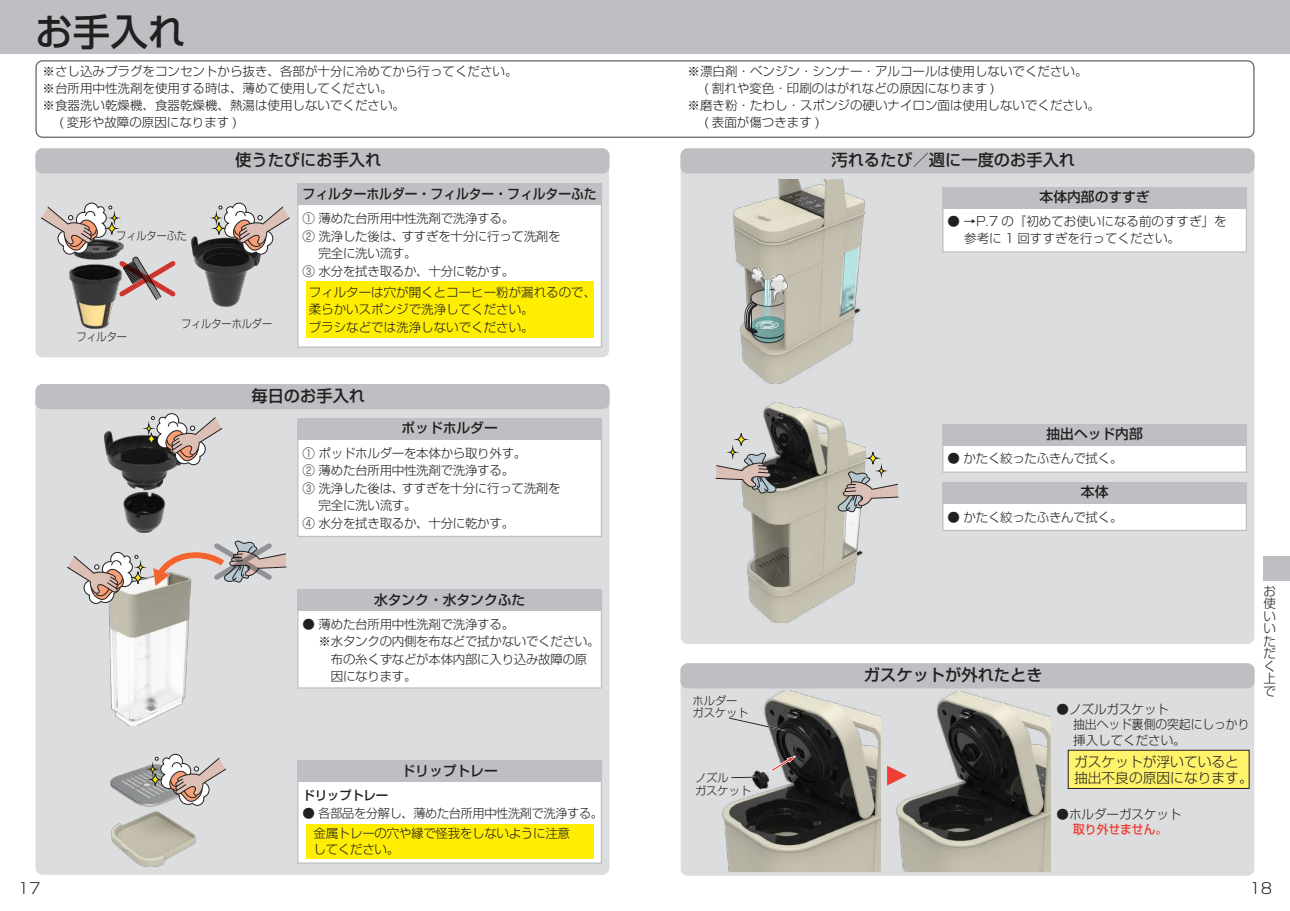
<style>
.page{position:relative;width:1290px;height:911px;background:#fff}
.page>*{position:absolute;margin:0;border:0;box-sizing:border-box;transform-origin:0 0}
.t1{font:500 37.5px "Shin Go Pro";color:#231f20}
.t2{font:500 16.25px "Shin Go Pro";color:#231f20}
.t3{font:300 15px "Shin Go Pro";color:#231f20}
.t4{font:500 13.75px "Shin Go Pro";color:#231f20}
.t5{font:300 13.75px/16.2px "Shin Go Pro";color:#231f20}
.t6{font:500 13.75px "Shin Go Pro";color:#231f20;scale:.93 1}
.t7{font:300 12.5px/16.9px "Shin Go Pro";color:#231f20}
.t8{font:300 12.5px/17.5px "Shin Go Pro";letter-spacing:-.025em;color:#231f20}
.t9{font:500 12.5px "Shin Go Pro";color:#ee3f34;scale:.94 1}
.t10{font:500 12.5px "Shin Go Pro";letter-spacing:-.025em;color:#231f20}
.t11{font:300 11.25px "Shin Go Pro";color:#231f20;scale:.9 1}
.t12{font:300 11.25px/12.5px "Shin Go Pro";color:#231f20}
</style>
<div class="page">
<div style="left:35px;top:148px;width:574px;height:209px;background:#dcdddf;border-radius:7px"></div>
<div style="left:35px;top:384px;width:574px;height:490px;background:#dcdddf;border-radius:7px"></div>
<div style="left:35px;top:148px;width:574px;height:25px;background:#bebfc2;border-radius:7px"></div>
<div style="left:35px;top:384px;width:574px;height:25px;background:#bebfc2;border-radius:7px"></div>
<div style="left:681px;top:663px;width:573px;height:212px;background:#dcdddf;border-radius:7px"></div>
<div style="left:681px;top:148px;width:573px;height:496px;background:#dcdddf;border-radius:7px"></div>
<div style="left:680px;top:148px;width:574px;height:25px;background:#bebfc2;border-radius:7px"></div>
<div style="left:680px;top:663px;width:574px;height:25px;background:#bebfc2;border-radius:7px"></div>
<img style="left:722px;top:690px;width:159px;height:181px">
<svg style="left:123px;top:257px;width:52px;height:43px"></svg>
<div style="left:297px;top:439px;width:305px;height:98px;background:#fff"></div>
<div style="left:297px;top:418px;width:305px;height:21px;background:#bebfc2"></div>
<div style="left:297px;top:205px;width:305px;height:143px;background:#fff"></div>
<div style="left:297px;top:184px;width:305px;height:21px;background:#bebfc2"></div>
<div style="left:297px;top:782px;width:305px;height:81px;background:#fff"></div>
<div style="left:297px;top:761px;width:305px;height:21px;background:#bebfc2"></div>
<div style="left:297px;top:610px;width:305px;height:78px;background:#fff"></div>
<div style="left:297px;top:589px;width:305px;height:21px;background:#bebfc2"></div>
<div style="left:306px;top:281px;width:287px;height:57px;background:#ffee01"></div>
<div style="left:306px;top:824px;width:287px;height:34px;background:#ffee01"></div>
<svg style="left:942px;top:445px;width:305px;height:28px;background:#f8f9f9"></svg>
<div style="left:942px;top:424px;width:305px;height:21px;background:#bebfc2"></div>
<div style="left:942px;top:208px;width:305px;height:44px;background:#fff"></div>
<div style="left:942px;top:187px;width:305px;height:21px;background:#bebfc2"></div>
<svg style="left:942px;top:503px;width:305px;height:28px;background:#f9f9f9"></svg>
<div style="left:942px;top:482px;width:305px;height:21px;background:#bebfc2"></div>
<div style="left:1068px;top:750px;width:181px;height:38px;background:#fff36c;border:1px solid #231f20"></div>
<img style="left:69px;top:240px;width:54px;height:88px">
<svg style="left:107px;top:222px;width:9px;height:12px"></svg>
<div style="left:107px;top:222px;width:9px;height:13px;border:1px solid #231f20;border-radius:50%"></div>
<div style="left:111px;top:214px;width:6px;height:8px;border:1px solid #231f20;border-radius:50%"></div>
<svg style="left:41px;top:202px;width:71px;height:53px"></svg>
<img style="left:191px;top:236px;width:70px;height:70px">
<svg style="left:215px;top:222px;width:8px;height:12px"></svg>
<div style="left:214px;top:222px;width:9px;height:13px;border:1px solid #231f20;border-radius:50%"></div>
<div style="left:213px;top:214px;width:6px;height:8px;border:1px solid #231f20;border-radius:50%"></div>
<svg style="left:219px;top:202px;width:71px;height:53px"></svg>
<img style="left:105px;top:432px;width:75px;height:100px">
<svg style="left:147px;top:433px;width:9px;height:12px"></svg>
<div style="left:147px;top:433px;width:9px;height:12px;border:1px solid #231f20;border-radius:50%"></div>
<div style="left:146px;top:424px;width:6px;height:8px;border:1px solid #231f20;border-radius:50%"></div>
<svg style="left:151px;top:413px;width:71px;height:52px"></svg>
<img style="left:108px;top:571px;width:83px;height:155px">
<svg style="left:153px;top:540px;width:134px;height:46px"></svg>
<svg style="left:134px;top:571px;width:8px;height:13px"></svg>
<div style="left:133px;top:571px;width:9px;height:13px;border:1px solid #231f20;border-radius:50%"></div>
<div style="left:138px;top:563px;width:6px;height:8px;border:1px solid #231f20;border-radius:50%"></div>
<svg style="left:67px;top:552px;width:71px;height:52px"></svg>
<img style="left:111px;top:764px;width:85px;height:102px">
<svg style="left:151px;top:773px;width:9px;height:12px"></svg>
<div style="left:151px;top:773px;width:9px;height:13px;border:1px solid #231f20;border-radius:50%"></div>
<div style="left:150px;top:765px;width:6px;height:8px;border:1px solid #231f20;border-radius:50%"></div>
<svg style="left:155px;top:753px;width:71px;height:53px"></svg>
<img style="left:733px;top:179px;width:131px;height:204px">
<svg style="left:744px;top:266px;width:44px;height:77px;background:#9ca69f"></svg>
<svg style="left:887px;top:765px;width:10px;height:20px"></svg>
<svg style="left:770px;top:754px;width:29px;height:18px"></svg>
<svg style="left:728px;top:716px;width:57px;height:15px"></svg>
<svg style="left:730px;top:776px;width:26px;height:3px"></svg>
<img style="left:897px;top:692px;width:154px;height:179px">
<img style="left:742px;top:402px;width:123px;height:221px">
<svg style="left:737px;top:433px;width:8px;height:12px"></svg>
<div style="left:736px;top:433px;width:10px;height:13px;border:1px solid #231f20;border-radius:50%"></div>
<div style="left:729px;top:448px;width:7px;height:8px;border:1px solid #231f20;border-radius:50%"></div>
<svg style="left:715px;top:452px;width:62px;height:42px"></svg>
<svg style="left:868px;top:452px;width:9px;height:12px"></svg>
<div style="left:868px;top:452px;width:9px;height:12px;border:1px solid #231f20;border-radius:50%"></div>
<div style="left:878px;top:467px;width:6px;height:8px;border:1px solid #231f20;border-radius:50%"></div>
<svg style="left:836px;top:470px;width:63px;height:42px"></svg>
<div style="left:0;top:0;width:1290px;height:53px;background:#bebfc2"></div>
<svg style="left:35px;top:60px;width:1219px;height:78px"></svg>
<div style="left:1263px;top:556px;width:27px;height:25px;background:#bebfc2"></div>
<h1 class="t1" style="left:35px;top:1px;width:151px">お手入れ</h1>
<p class="t7" style="left:43px;top:62px;width:476px">※さし込みプラグをコンセントから抜き、各部が十分に冷めてから行ってください。※台所用中性洗剤を使用する時は、薄めて使用してください。<br>※食器洗い乾燥機、食器乾燥機、熱湯は使用しないでください。<br>　 ( 変形や故障の原因になります )</p>
<p class="t7" style="left:687px;top:62px;width:414px">※漂白剤・ベンジン・シンナー・アルコールは使用しないでください。　 ( 割れや変色・印刷のはがれなどの原因になります )<br>※磨き粉・たわし・スポンジの硬いナイロン面は使用しないでください。　 ( 表面が傷つきます )</p>
<p class="t11" style="left:116px;top:226px;width:80px">フィルターふた</p>
<h2 class="t2" style="left:235px;top:147px;width:148px">使うたびにお手入れ</h2>
<p class="t6" style="left:303px;top:182px;width:318px">フィルターホルダー・フィルター・フィルターふた</p>
<p class="t8" style="left:303px;top:208px;width:260px">① 薄めた台所用中性洗剤で洗浄する。<br>② 洗浄した後は、すすぎを十分に行って洗剤を　 完全に洗い流す。<br>③ 水分を拭き取るか、十分に乾かす。</p>
<p class="t11" style="left:76px;top:327px;width:58px">フィルター</p>
<p class="t11" style="left:181px;top:314px;width:103px">フィルターホルダー</p>
<p class="t7" style="left:309px;top:282px;width:289px;line-height:17.5px">フィルターは穴が開くとコーヒー粉が漏れるので、柔らかいスポンジで洗浄してください。<br>ブラシなどでは洗浄しないでください。</p>
<h2 class="t2" style="left:251px;top:382px;width:115px">毎日のお手入れ</h2>
<p class="t4" style="left:401px;top:417px;width:98px">ポッドホルダー</p>
<p class="t8" style="left:303px;top:442px;width:260px">① ポッドホルダーを本体から取り外す。<br>② 薄めた台所用中性洗剤で洗浄する。<br>③ 洗浄した後は、すすぎを十分に行って洗剤を　 完全に洗い流す。<br>④ 水分を拭き取るか、十分に乾かす。</p>
<p class="t4" style="left:374px;top:589px;width:153px">水タンク・水タンクふた</p>
<p class="t8" style="left:303px;top:613px;width:298px">● 薄めた台所用中性洗剤で洗浄する。<br>　 ※水タンクの内側を布などで拭かないでください。　 　布の糸くずなどが本体内部に入り込み故障の原　 　因になります。</p>
<p class="t4" style="left:401px;top:759px;width:98px">ドリップトレー</p>
<p class="t10" style="left:303px;top:785px;width:87px">ドリップトレー</p>
<p class="t8" style="left:303px;top:802px;width:302px">● 各部品を分解し、薄めた台所用中性洗剤で洗浄する。</p>
<p class="t8" style="left:313px;top:823px;width:258px;line-height:16.2px">金属トレーの穴や縁で怪我をしないように注意してください。</p>
<p class="t12" style="left:692px;top:693px;width:58px">ホルダーガスケット</p>
<p class="t12" style="left:695px;top:770px;width:58px">ノズル<br>ガスケット</p>
<h2 class="t2" style="left:831px;top:147px;width:245px">汚れるたび／週に一度のお手入れ</h2>
<p class="t4" style="left:1039px;top:186px;width:111px">本体内部のすすぎ</p>
<p class="t7" style="left:964px;top:212px;width:264px;line-height:16.2px;text-indent:-17px">● →P.7 の『初めてお使いになる前のすすぎ」を参考に 1 回すすぎを行ってください。</p>
<p class="t4" style="left:1046px;top:422px;width:98px">抽出ヘッド内部</p>
<p class="t8" style="left:947px;top:448px;width:176px">● かたく絞ったふきんで拭く。</p>
<p class="t4" style="left:1081px;top:481px;width:29px">本体</p>
<p class="t8" style="left:947px;top:506px;width:176px">● かたく絞ったふきんで拭く。</p>
<h2 class="t2" style="left:864px;top:662px;width:180px">ガスケットが外れたとき</h2>
<p class="t7" style="left:1073px;top:700px;width:178px;line-height:15px;text-indent:-17px">●ノズルガスケット<br>抽出ヘッド裏側の突起にしっかり</p>
<p class="t7" style="left:1073px;top:729px;width:114px">挿入してください。</p>
<p class="t5" style="left:1074px;top:751px;width:180px">ガスケットが浮いていると抽出不良の原因になります。</p>
<p class="t7" style="left:1056px;top:804px;width:126px">●ホルダーガスケット</p>
<p class="t9" style="left:1073px;top:819px;width:102px">取り外せません。</p>
<p class="t7" style="left:1263px;top:581px;width:14px">お</p>
<p class="t7" style="left:1263px;top:593px;width:14px">使</p>
<p class="t7" style="left:1263px;top:606px;width:14px">い</p>
<p class="t7" style="left:1263px;top:618px;width:14px">い</p>
<p class="t7" style="left:1263px;top:631px;width:14px">た</p>
<p class="t7" style="left:1263px;top:643px;width:14px">だ</p>
<p class="t7" style="left:1263px;top:656px;width:14px">く</p>
<p class="t7" style="left:1263px;top:668px;width:14px">上</p>
<p class="t7" style="left:1263px;top:681px;width:14px">で</p>
<p class="t3" style="left:18px;top:875px;width:24px">17</p>
<p class="t3" style="left:1249px;top:875px;width:24px">18</p>
</div>
